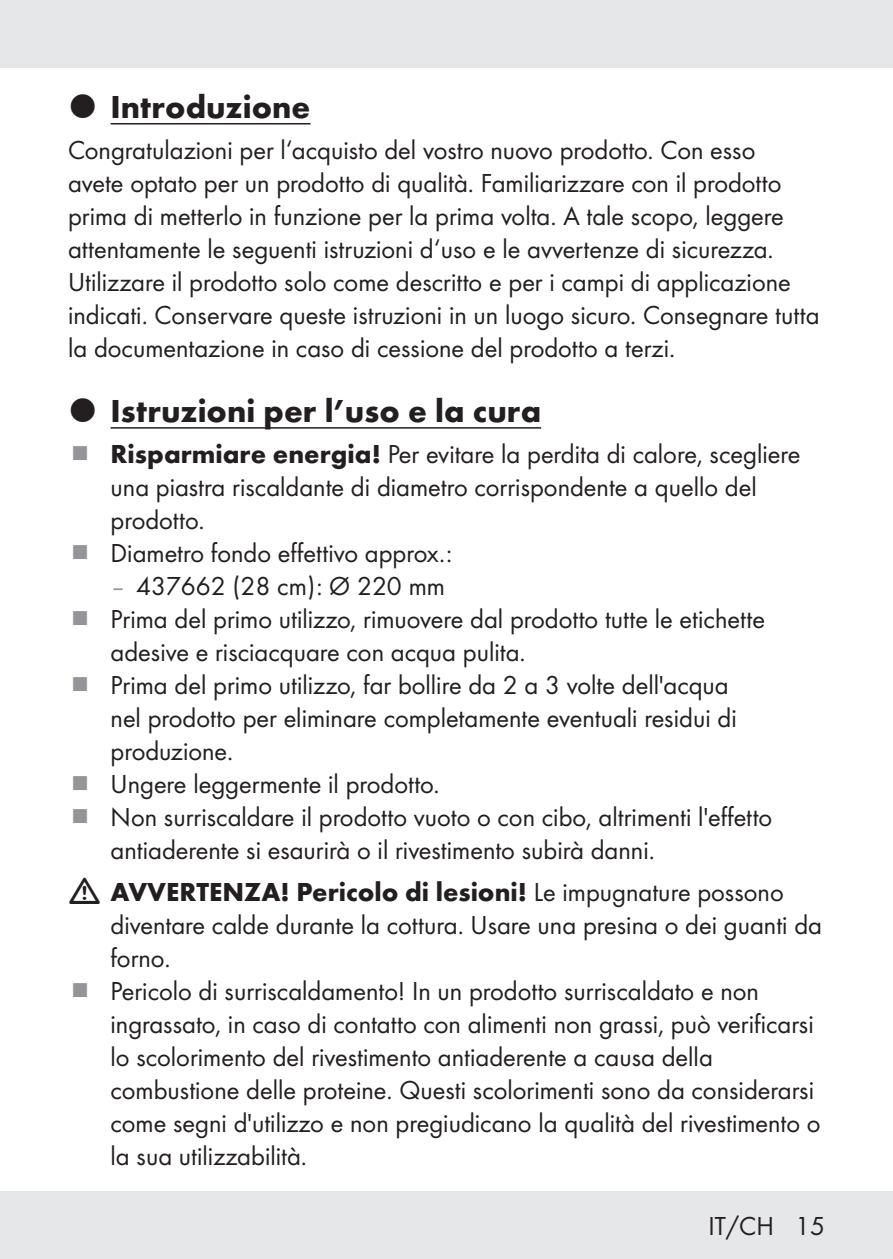
<style>
.page{position:relative;width:893px;height:1259px;background:#fff}
.page>*{position:absolute;margin:0;border:0;box-sizing:border-box;transform-origin:0 0}
.t1{font:700 33px "Futura";color:#231f20}
.t2{font:27px/33px "Futura Boo";color:#231f20}
.t3{font:700 27px "Futura";color:#231f20}
.s1{font-family:"Futura";font-weight:700}
.s2{color:#939598}
.s3{font-family:"Futura Boo";font-weight:400}
</style>
<div class="page">
<div style="left:0;top:1191px;width:893px;height:68px;background:#e6e7e9"></div>
<div style="left:0;top:0;width:893px;height:68px;background:#e6e7e9"></div>
<hr style="left:111px;top:123px;width:199px;height:1px;background:#231f20">
<hr style="left:111px;top:427px;width:430px;height:1px;background:#231f20">
<p class="t1" style="left:111px;top:82px;width:201px">Introduzione</p>
<p class="t2" style="left:68px;top:132px;width:753px">Congratulazioni per l‘acquisto del vostro nuovo prodotto. Con esso<br>avete optato per un prodotto di qualità. Familiarizzare con il prodotto prima di metterlo in funzione per la prima volta. A tale scopo, leggere attentamente le seguenti istruzioni d‘uso e le avvertenze di sicurezza.<br>Utilizzare il prodotto solo come descritto e per i campi di applicazione indicati. Conservare queste istruzioni in un luogo sicuro. Consegnare tutta la documentazione in caso di cessione del prodotto a terzi.</p>
<p class="t1" style="left:111px;top:386px;width:432px">Istruzioni per l’uso e la cura</p>
<p class="t2" style="left:111px;top:436px;width:691px"><span class="s1">Risparmiare energia!</span> Per evitare la perdita di calore, scegliere una piastra riscaldante di diametro corrispondente a quello del prodotto.<br>Diametro fondo effettivo approx.:</p>
<p class="t2" style="left:111px;top:568px;width:663px"><span class="s2">–</span> 437662 (28 cm): Ø 220 mm<br>Prima del primo utilizzo, rimuovere dal prodotto tutte le etichette adesive e risciacquare con acqua pulita.<br>Prima del primo utilizzo, far bollire da 2 a 3 volte dell'acqua<br>nel prodotto per eliminare completamente eventuali residui di produzione.<br>Ungere leggermente il prodotto.<br>Non surriscaldare il prodotto vuoto o con cibo, altrimenti l'effetto antiaderente si esaurirà o il rivestimento subirà danni.</p>
<p class="t3" style="left:111px;top:872px;width:675px">AVVERTENZA! Pericolo di lesioni! <span class="s3">Le impugnature possono</span></p>
<p class="t2" style="left:111px;top:907px;width:713px">diventare calde durante la cottura. Usare una presina o dei guanti da forno.<br>Pericolo di surriscaldamento! In un prodotto surriscaldato e non ingrassato, in caso di contatto con alimenti non grassi, può verificarsi lo scolorimento del rivestimento antiaderente a causa della combustione delle proteine. Questi scolorimenti sono da considerarsi come segni d'utilizzo e non pregiudicano la qualità del rivestimento o la sua utilizzabilità.</p>
<p class="t2" style="left:709px;top:1208px;width:118px">IT/CH 15</p>
</div>
